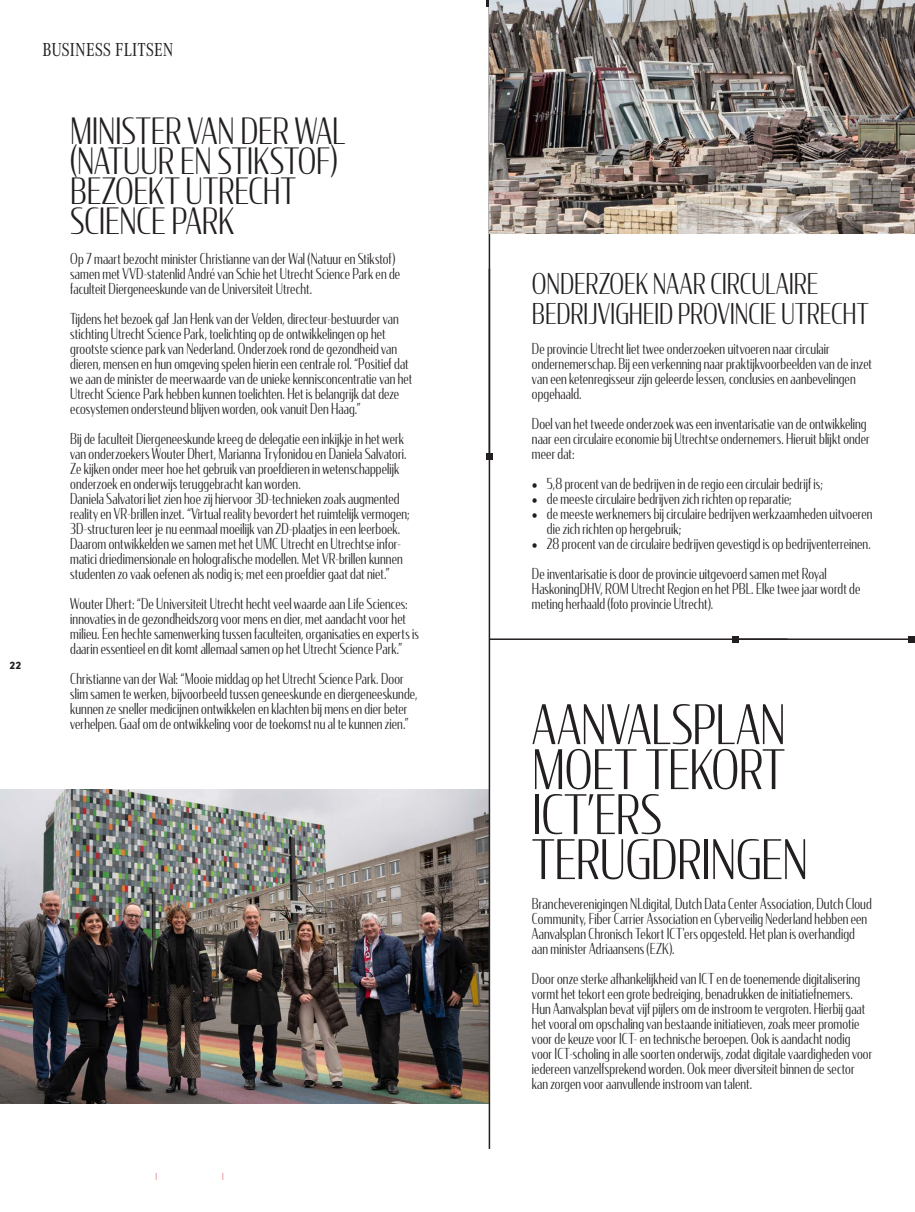
<style>
.page{position:relative;width:915px;height:1212px;background:#fff}
.page>*{position:absolute;margin:0;border:0;box-sizing:border-box;transform-origin:0 0}
.t1{font:300 54px/45px "Condor Cond";letter-spacing:-.01em;color:#231f20;scale:.96 1}
.t2{font:300 36px/30px "Condor Cond";letter-spacing:-.005em;color:#231f20;scale:.96 1}
.t3{font:300 28.5px/30px "Condor Cond";letter-spacing:-.005em;color:#231f20;scale:.96 1}
.t4{font:19.5px "Corporate A Cond Pro";color:#231f20}
.t5{font:300 15px/15px "Condor Cond";letter-spacing:.01em;color:#231f20;scale:.95 1}
.t6{font:800 10.5px "DIN2014";color:#231f20}
.s1{font-family:"Utopia Std";font-weight:400}
</style>
<div class="page">
<img style="left:0;top:789px;width:488px;height:315px">
<hr style="left:488px;top:269px;width:2px;height:880px;background:#231f20">
<hr style="left:488px;top:3px;width:2px;height:453px;background:#231f20">
<svg style="left:486px;top:453px;width:6px;height:6px"></svg>
<svg style="left:486px;top:0;width:3px;height:6px"></svg>
<img style="left:489px;top:0;width:425px;height:234px">
<hr style="left:489px;top:638px;width:298px;height:2px;background:#231f20">
<hr style="left:734px;top:638px;width:177px;height:2px;background:#231f20">
<svg style="left:908px;top:636px;width:6px;height:6px"></svg>
<svg style="left:731px;top:636px;width:6px;height:6px"></svg>
<h3 class="t4" style="left:43px;top:36px;width:132px">BUSINESS FLITSEN</h3>
<p class="t6" style="left:9px;top:658px;width:13px">22</p>
<h2 class="t2" style="left:70px;top:115px;width:288px">MINISTER VAN DER WAL (NATUUR EN STIKSTOF)<br>BEZOEKT UTRECHT<br>SCIENCE PARK</h2>
<p class="t5" style="left:70px;top:251px;width:349px">Op 7 maart bezocht minister Christianne van der Wal (Natuur en Stikstof) samen met VVD-statenlid André van Schie het Utrecht Science Park en de faculteit Diergeneeskunde van de Universiteit Utrecht.</p>
<p class="t5" style="left:70px;top:311px;width:361px">Tijdens het bezoek gaf Jan Henk van der Velden, directeur-bestuurder van stichting Utrecht Science Park, toelichting op de ontwikkelingen op het grootste science park van Nederland. Onderzoek rond de gezondheid van dieren, mensen en hun omgeving spelen hierin een centrale rol. “Positief dat we aan de minister de meerwaarde van de unieke kennisconcentratie van het Utrecht Science Park hebben kunnen toelichten. Het is belangrijk dat deze ecosystemen ondersteund blijven worden, ook vanuit Den Haag.”</p>
<p class="t5" style="left:70px;top:431px;width:358px">Bij de faculteit Diergeneeskunde kreeg de delegatie een inkijkje in het werk van onderzoekers Wouter Dhert, Marianna Tryfonidou en Daniela Salvatori.<br>Ze kijken onder meer hoe het gebruik van proefdieren in wetenschappelijk onderzoek en onderwijs teruggebracht kan worden.<br>Daniela Salvatori liet zien hoe zij hiervoor 3D-technieken zoals augmented reality en VR-brillen inzet. “Virtual reality bevordert het ruimtelijk vermogen; 3D-structuren leer je nu eenmaal moeilijk van 2D-plaatjes in een leerboek.<br>Daarom ontwikkelden we samen met het UMC Utrecht en Utrechtse infor&shy;matici driedimensionale en holografische modellen. Met VR-brillen kunnen studenten zo vaak oefenen als nodig is; met een proefdier gaat dat niet.”</p>
<p class="t5" style="left:70px;top:596px;width:368px">Wouter Dhert: “De Universiteit Utrecht hecht veel waarde aan Life Sciences: innovaties in de gezondheidszorg voor mens en dier, met aandacht voor het milieu. Een hechte samenwerking tussen faculteiten, organisaties en experts is daarin essentieel en dit komt allemaal samen op het Utrecht Science Park.”</p>
<p class="t5" style="left:70px;top:671px;width:367px">Christianne van der Wal: “Mooie middag op het Utrecht Science Park. Door slim samen te werken, bijvoorbeeld tussen geneeskunde en diergeneeskunde, kunnen ze sneller medicijnen ontwikkelen en klachten bij mens en dier beter verhelpen. Gaaf om de ontwikkeling voor de toekomst nu al te kunnen zien.”</p>
<h3 class="t3" style="left:531px;top:268px;width:352px">ONDERZOEK NAAR CIRCULAIRE<br>BEDRIJVIGHEID PROVINCIE UTRECHT</h3>
<p class="t5" style="left:531px;top:341px;width:359px">De provincie Utrecht liet twee onderzoeken uitvoeren naar circulair ondernemerschap. Bij een verkenning naar praktijkvoorbeelden van de inzet van een ketenregisseur zijn geleerde lessen, conclusies en aanbevelingen opgehaald.</p>
<p class="t5" style="left:531px;top:416px;width:357px">Doel van het tweede onderzoek was een inventarisatie van de ontwikkeling naar een circulaire economie bij Utrechtse ondernemers. Hieruit blijkt onder meer dat:</p>
<p class="t5" style="left:531px;top:476px;width:308px"><span class="s1">•</span> 5,8 procent van de bedrijven in de regio een circulair bedrijf is;</p>
<p class="t5" style="left:531px;top:491px;width:275px"><span class="s1">•</span> de meeste circulaire bedrijven zich richten op reparatie;</p>
<p class="t5" style="left:546px;top:506px;width:344px;text-indent:-15px"><span class="s1">•</span> de meeste werknemers bij circulaire bedrijven werkzaamheden uitvoeren die zich richten op hergebruik;</p>
<p class="t5" style="left:531px;top:528px;width:358px;line-height:30px"><span class="s1">•</span> 28 procent van de circulaire bedrijven gevestigd is op bedrijventerreinen.<br>De inventarisatie is door de provincie uitgevoerd samen met Royal</p>
<p class="t5" style="left:531px;top:581px;width:347px">HaskoningDHV, ROM Utrecht Region en het PBL. Elke twee jaar wordt de meting herhaald (foto provincie Utrecht).</p>
<h1 class="t1" style="left:531px;top:700px;width:289px">AANVALSPLAN<br>MOET TEKORT<br>ICT’ERS<br>TERUGDRINGEN</h1>
<p class="t5" style="left:531px;top:896px;width:359px">Brancheverenigingen NLdigital, Dutch Data Center Association, Dutch Cloud Community, Fiber Carrier Association en Cyberveilig Nederland hebben een Aanvalsplan Chronisch Tekort ICT'ers opgesteld. Het plan is overhandigd aan minister Adriaansens (EZK).</p>
<p class="t5" style="left:531px;top:971px;width:359px">Door onze sterke afhankelijkheid van ICT en de toenemende digitalisering vormt het tekort een grote bedreiging, benadrukken de initiatiefnemers.<br>Hun Aanvalsplan bevat vijf pijlers om de instroom te vergroten. Hierbij gaat het vooral om opschaling van bestaande initiatieven, zoals meer promotie voor de keuze voor ICT- en technische beroepen. Ook is aandacht nodig voor ICT-scholing in alle soorten onderwijs, zodat digitale vaardigheden voor iedereen vanzelfsprekend worden. Ook meer diversiteit binnen de sector kan zorgen voor aanvullende instroom van talent.</p>
</div>
